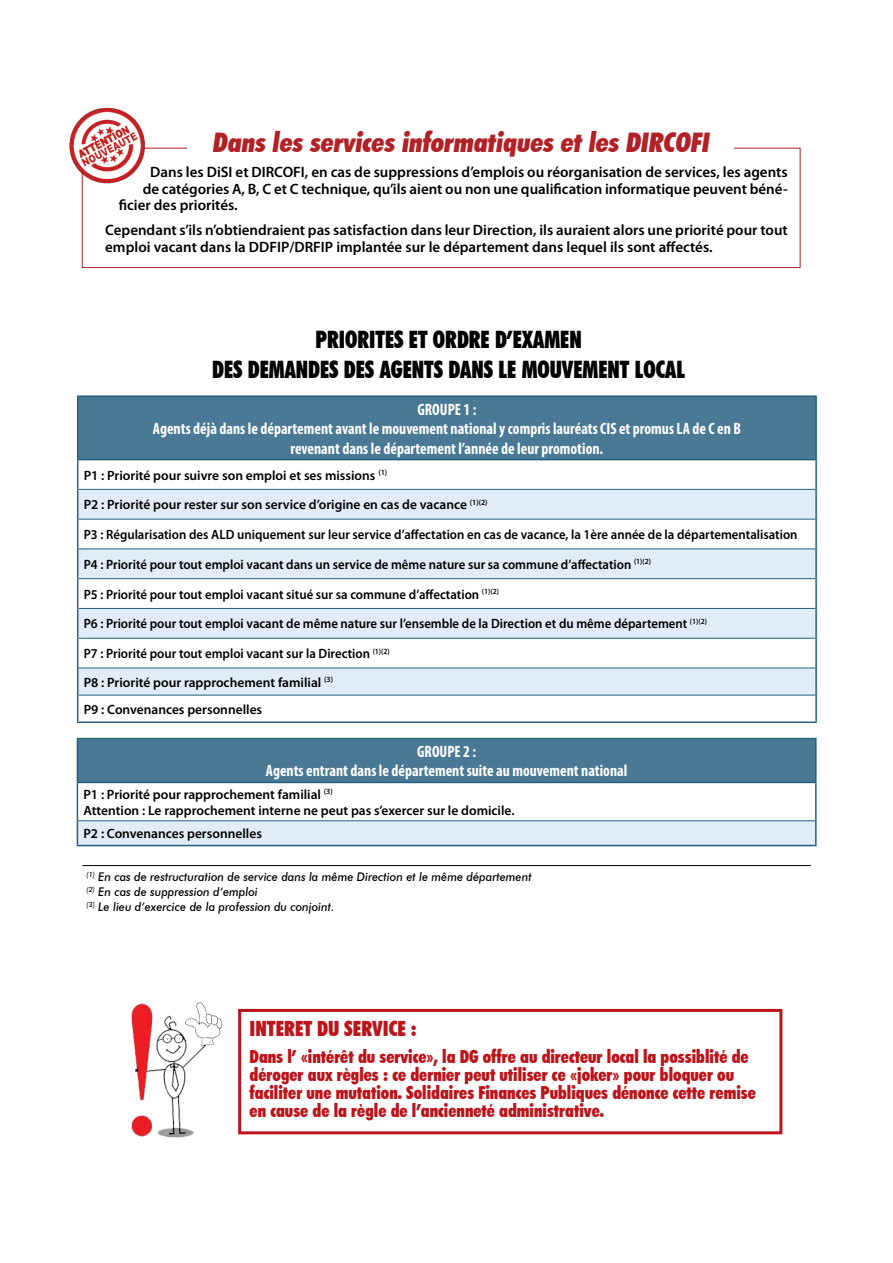
<style>
.page{position:relative;width:893px;height:1263px;background:#fff}
.page>*{position:absolute;margin:0;border:0;box-sizing:border-box;transform-origin:0 0}
.t1{font:900 condensed 27px "Futura BT";color:#b22126}
.t2{font:900 condensed 24px/29.7px "Futura BT";color:#000;text-align:center;scale:.9 1}
.t3{font:900 condensed 21px "Futura BT";color:#bc141a;scale:.95 1}
.t4{font:900 condensed 18px/18px "Futura BT";color:#bc141a;scale:.95 1}
.t5{font:700 condensed 16.5px/19.5px "Myriad Pro";color:#fff;text-align:center;scale:.95 1}
.t6{font:600 15px/16.5px "Myriad Pro";color:#000}
.t7{font:600 13.5px/28.5px "Myriad Pro";color:#000;scale:.95 1}
.t8{font:600 13.5px/16.2px "Myriad Pro";color:#000}
.t9{font:italic 500 12px/15px "Futura BT";color:#000;scale:.95 1}
</style>
<div class="page">
<div style="left:82px;top:148px;width:718px;height:120px;border:1px solid #b22126"></div>
<div style="left:78px;top:396px;width:738px;height:64px;background:#497994"></div>
<svg style="left:78px;top:460px;width:737px;height:261px"></svg>
<svg style="left:78px;top:490px;width:737px;height:205px;fill:#e1ecf8"></svg>
<hr style="left:77px;top:395px;width:740px;height:2px;background:#24617d">
<hr style="left:77px;top:397px;width:1px;height:62px;background:#24617d">
<hr style="left:815px;top:397px;width:2px;height:62px;background:#24617d">
<hr style="left:77px;top:459px;width:740px;height:1px;background:#24617d">
<svg style="left:77px;top:460px;width:1px;height:29px"></svg>
<hr style="left:815px;top:460px;width:2px;height:29px;background:#24617d">
<hr style="left:77px;top:489px;width:1px;height:30px;background:#24617d">
<hr style="left:815px;top:489px;width:2px;height:30px;background:#24617d">
<hr style="left:77px;top:519px;width:1px;height:30px;background:#24617d">
<hr style="left:815px;top:519px;width:2px;height:30px;background:#24617d">
<hr style="left:77px;top:549px;width:1px;height:30px;background:#24617d">
<hr style="left:815px;top:549px;width:2px;height:30px;background:#24617d">
<svg style="left:77px;top:579px;width:1px;height:29px"></svg>
<hr style="left:815px;top:579px;width:2px;height:29px;background:#24617d">
<hr style="left:77px;top:608px;width:1px;height:30px;background:#24617d">
<hr style="left:815px;top:608px;width:2px;height:30px;background:#24617d">
<hr style="left:77px;top:638px;width:1px;height:30px;background:#24617d">
<hr style="left:815px;top:638px;width:2px;height:30px;background:#24617d">
<hr style="left:815px;top:668px;width:2px;height:27px;background:#24617d">
<svg style="left:77px;top:668px;width:1px;height:53px"></svg>
<hr style="left:815px;top:695px;width:2px;height:26px;background:#24617d">
<hr style="left:78px;top:489px;width:737px;height:1px;background:#24617d">
<hr style="left:78px;top:519px;width:737px;height:1px;background:#24617d">
<hr style="left:78px;top:549px;width:737px;height:1px;background:#24617d">
<hr style="left:78px;top:578px;width:737px;height:1px;background:#24617d">
<hr style="left:78px;top:608px;width:737px;height:1px;background:#24617d">
<hr style="left:78px;top:638px;width:737px;height:1px;background:#24617d">
<hr style="left:78px;top:668px;width:737px;height:1px;background:#24617d">
<hr style="left:78px;top:695px;width:737px;height:1px;background:#24617d">
<hr style="left:77px;top:721px;width:740px;height:2px;background:#24617d">
<div style="left:77px;top:738px;width:739px;height:44px;background:#497994"></div>
<div style="left:77px;top:821px;width:739px;height:24px;background:#e1ecf8"></div>
<hr style="left:77px;top:738px;width:740px;height:1px;background:#24617d">
<hr style="left:77px;top:739px;width:1px;height:43px;background:#24617d">
<hr style="left:815px;top:739px;width:2px;height:43px;background:#24617d">
<hr style="left:77px;top:782px;width:740px;height:1px;background:#24617d">
<hr style="left:77px;top:783px;width:1px;height:38px;background:#24617d">
<hr style="left:815px;top:783px;width:2px;height:38px;background:#24617d">
<svg style="left:77px;top:821px;width:1px;height:24px"></svg>
<hr style="left:815px;top:821px;width:2px;height:24px;background:#24617d">
<hr style="left:78px;top:820px;width:737px;height:1px;background:#24617d">
<hr style="left:77px;top:845px;width:740px;height:1px;background:#24617d">
<hr style="left:82px;top:865px;width:729px;height:1px;background:#000">
<div style="left:238px;top:1009px;width:544px;height:125px;border:3px solid #bc141a"></div>
<img style="left:131px;top:1002px;width:92px;height:136px">
<img style="left:69px;top:107px;width:77px;height:77px">
<div style="left:187px;top:132px;width:546px;height:27px;background:#fff"></div>
<h1 class="t1" style="left:212px;top:126px;width:503px">Dans les services informatiques et les DIRCOFI</h1>
<p class="t6" style="left:150px;top:163px;width:639px">Dans les DiSI et DIRCOFI, en cas de suppressions d’emplois ou réorganisation de services, les agents</p>
<p class="t6" style="left:143px;top:180px;width:647px">de catégories A, B, C et C technique, qu’ils aient ou non une qualification informatique peuvent béné-</p>
<p class="t6" style="left:119px;top:196px;width:121px">ficier des priorités.</p>
<p class="t6" style="left:105px;top:221px;width:684px">Cependant s’ils n’obtiendraient pas satisfaction dans leur Direction, ils auraient alors une priorité pour tout emploi vacant dans la DDFIP/DRFIP implantée sur le département dans lequel ils sont affectés.</p>
<h2 class="t2" style="left:212px;top:324px;width:527px">PRIORITES ET ORDRE D’EXAMEN<br>DES DEMANDES DES AGENTS DANS LE MOUVEMENT LOCAL</h2>
<p class="t5" style="left:153px;top:399px;width:620px">GROUPE 1 :<br>Agents déjà dans le département avant le mouvement national y compris lauréats CIS et promus LA de C en B revenant dans le département l’année de leur promotion.</p>
<p class="t8" style="left:84px;top:467px;width:305px">P1 : Priorité pour suivre son emploi et ses missions <sup>(1)</sup></p>
<p class="t8" style="left:84px;top:496px;width:405px">P2 : Priorité pour rester sur son service d’origine en cas de vacance <sup>(1)(2)</sup></p>
<p class="t7" style="left:84px;top:520px;width:753px">P3 : Régularisation des ALD uniquement sur leur service d’affectation en cas de vacance, la 1ère année de la départementalisation</p>
<p class="t7" style="left:84px;top:550px;width:599px">P4 : Priorité pour tout emploi vacant dans un service de même nature sur sa commune d’affectation <sup>(1)(2)</sup></p>
<p class="t7" style="left:84px;top:579px;width:439px">P5 : Priorité pour tout emploi vacant situé sur sa commune d’affectation <sup>(1)(2)</sup></p>
<p class="t7" style="left:84px;top:609px;width:658px">P6 : Priorité pour tout emploi vacant de même nature sur l’ensemble de la Direction et du même département <sup>(1)(2)</sup></p>
<p class="t7" style="left:84px;top:639px;width:324px">P7 : Priorité pour tout emploi vacant sur la Direction <sup>(1)(2)<br></sup>P8 : Priorité pour rapprochement familial <sup>(3)</sup></p>
<p class="t8" style="left:84px;top:701px;width:180px">P9 : Convenances personnelles</p>
<p class="t5" style="left:266px;top:741px;width:382px">GROUPE 2 :<br>Agents entrant dans le département suite au mouvement national</p>
<p class="t8" style="left:83px;top:785px;width:433px">P1 : Priorité pour rapprochement familial <sup>(3)<br></sup>Attention : Le rapprochement interne ne peut pas s’exercer sur le domicile.</p>
<p class="t8" style="left:83px;top:825px;width:180px">P2 : Convenances personnelles</p>
<p class="t9" style="left:87px;top:869px;width:470px"><sup>(1)</sup> En cas de restructuration de service dans la même Direction et le même département <sup>(2)</sup> En cas de suppression d’emploi<br><sup>(3)</sup> Le lieu d’exercice de la profession du conjoint.</p>
<h3 class="t3" style="left:250px;top:1016px;width:177px">INTERET DU SERVICE :</h3>
<p class="t4" style="left:250px;top:1047px;width:534px">Dans l’ «intérêt du service», la DG offre au directeur local la possiblité de déroger aux règles : ce dernier peut utiliser ce «joker» pour bloquer ou faciliter une mutation. Solidaires Finances Publiques dénonce cette remise en cause de la règle de l’ancienneté administrative.</p>
</div>
